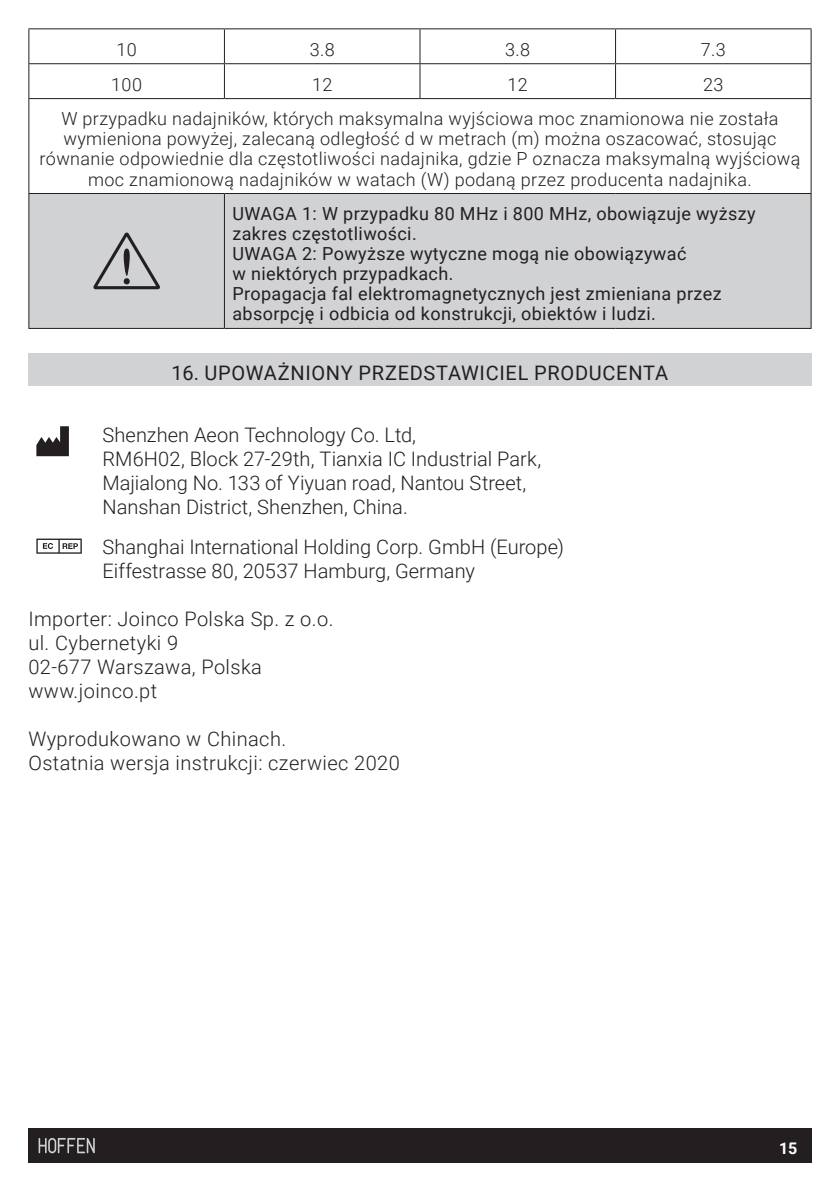
<style>
.page{position:relative;width:840px;height:1191px;background:#fff}
.page>*{position:absolute;margin:0;border:0;box-sizing:border-box;transform-origin:0 0}
.ZWYKŁY{font:300 20px "Roboto";letter-spacing:.005em;color:#231f20}
.PL_DO_SPISU_TYTUL{font:20px "Roboto";letter-spacing:.035em;color:#231f20}
.ZWYKŁY-2{font:300 18px/20px "Roboto";letter-spacing:.02em;color:#231f20;text-align:center}
.ZWYKŁY-3{font:18px/20px "Roboto";letter-spacing:.02em;color:#231f20}
.t1{font:700 16px "Roboto";color:#fff}
</style>
<div class="page">
<div style="left:29px;top:194px;width:781px;height:134px;background:#d1d2d4"></div>
<hr style="left:28px;top:28px;width:196px;height:1px;background:#231f20">
<hr style="left:28px;top:29px;width:1px;height:34px;background:#231f20">
<hr style="left:224px;top:28px;width:196px;height:1px;background:#231f20">
<hr style="left:224px;top:29px;width:1px;height:34px;background:#231f20">
<hr style="left:420px;top:28px;width:195px;height:1px;background:#231f20">
<hr style="left:419px;top:29px;width:1px;height:34px;background:#231f20">
<hr style="left:615px;top:28px;width:196px;height:1px;background:#231f20">
<hr style="left:614px;top:29px;width:1px;height:34px;background:#231f20">
<hr style="left:810px;top:29px;width:1px;height:34px;background:#231f20">
<hr style="left:28px;top:63px;width:196px;height:1px;background:#231f20">
<hr style="left:28px;top:64px;width:1px;height:34px;background:#231f20">
<hr style="left:224px;top:63px;width:196px;height:1px;background:#231f20">
<hr style="left:224px;top:64px;width:1px;height:34px;background:#231f20">
<hr style="left:420px;top:63px;width:195px;height:1px;background:#231f20">
<hr style="left:419px;top:64px;width:1px;height:34px;background:#231f20">
<hr style="left:615px;top:63px;width:196px;height:1px;background:#231f20">
<hr style="left:614px;top:64px;width:1px;height:34px;background:#231f20">
<hr style="left:810px;top:64px;width:1px;height:34px;background:#231f20">
<hr style="left:28px;top:98px;width:196px;height:1px;background:#231f20">
<hr style="left:28px;top:99px;width:1px;height:94px;background:#231f20">
<hr style="left:224px;top:98px;width:196px;height:1px;background:#231f20">
<hr style="left:420px;top:98px;width:195px;height:1px;background:#231f20">
<hr style="left:615px;top:98px;width:196px;height:1px;background:#231f20">
<hr style="left:810px;top:99px;width:1px;height:94px;background:#231f20">
<hr style="left:28px;top:193px;width:196px;height:1px;background:#231f20">
<hr style="left:28px;top:194px;width:1px;height:134px;background:#231f20">
<hr style="left:224px;top:193px;width:196px;height:1px;background:#231f20">
<hr style="left:224px;top:194px;width:1px;height:134px;background:#231f20">
<hr style="left:420px;top:193px;width:195px;height:1px;background:#231f20">
<hr style="left:615px;top:193px;width:196px;height:1px;background:#231f20">
<hr style="left:810px;top:194px;width:1px;height:134px;background:#231f20">
<hr style="left:28px;top:328px;width:196px;height:1px;background:#231f20">
<hr style="left:224px;top:328px;width:196px;height:1px;background:#231f20">
<hr style="left:420px;top:328px;width:195px;height:1px;background:#231f20">
<hr style="left:615px;top:328px;width:196px;height:1px;background:#231f20">
<svg style="left:93px;top:232px;width:67px;height:57px;background:#b0b0b1"></svg>
<div style="left:28px;top:353px;width:783px;height:32px;background:#d1d2d4"></div>
<svg style="left:36px;top:426px;width:33px;height:30px"></svg>
<svg style="left:36px;top:538px;width:46px;height:16px"></svg>
<div style="left:28px;top:1128px;width:783px;height:34px;background:#231f20"></div>
<svg style="left:39px;top:1138px;width:56px;height:15px"></svg>
<p class="ZWYKŁY-2" style="left:116px;top:39px;width:22px">10</p>
<p class="ZWYKŁY-2" style="left:309px;top:39px;width:26px">3.8</p>
<p class="ZWYKŁY-2" style="left:505px;top:39px;width:26px">3.8</p>
<p class="ZWYKŁY-2" style="left:700px;top:39px;width:26px">7.3</p>
<p class="ZWYKŁY-2" style="left:111px;top:74px;width:32px">100</p>
<p class="ZWYKŁY-2" style="left:312px;top:74px;width:22px">12</p>
<p class="ZWYKŁY-2" style="left:507px;top:74px;width:22px">12</p>
<p class="ZWYKŁY-2" style="left:702px;top:74px;width:22px">23</p>
<p class="ZWYKŁY-2" style="left:39px;top:108px;width:762px">W przypadku nadajników, których maksymalna wyjściowa moc znamionowa nie została wymieniona powyżej, zalecaną odległość d w metrach (m) można oszacować, stosując równanie odpowiednie dla częstotliwości nadajnika, gdzie P oznacza maksymalną wyjściową moc znamionową nadajników w watach (W) podaną przez producenta nadajnika.</p>
<p class="ZWYKŁY-3" style="left:232px;top:203px;width:524px">UWAGA 1: W przypadku 80 MHz i 800 MHz, obowiązuje wyższy zakres częstotliwości.</p>
<p class="ZWYKŁY-3" style="left:232px;top:243px;width:455px">UWAGA 2: Powyższe wytyczne mogą nie obowiązywać w niektórych przypadkach.</p>
<p class="ZWYKŁY-3" style="left:232px;top:283px;width:490px">Propagacja fal elektromagnetycznych jest zmieniana przez absorpcję i odbicia od konstrukcji, obiektów i ludzi.</p>
<p class="PL_DO_SPISU_TYTUL" style="left:171px;top:358px;width:498px">16. UPOWAŻNIONY PRZEDSTAWICIEL PRODUCENTA</p>
<p class="ZWYKŁY" style="left:102px;top:420px;width:315px">Shenzhen Aeon Technology Co. Ltd,</p>
<p class="ZWYKŁY" style="left:102px;top:444px;width:440px">RM6H02, Block 27-29th, Tianxia IC Industrial Park,</p>
<p class="ZWYKŁY" style="left:102px;top:468px;width:425px">Majialong No. 133 of Yiyuan road, Nantou Street,</p>
<p class="ZWYKŁY" style="left:102px;top:492px;width:307px">Nanshan District, Shenzhen, China.</p>
<p class="ZWYKŁY" style="left:102px;top:533px;width:463px">Shanghai International Holding Corp. GmbH (Europe)</p>
<p class="ZWYKŁY" style="left:102px;top:557px;width:374px">Eiffestrasse 80, 20537 Hamburg, Germany</p>
<p class="ZWYKŁY" style="left:28px;top:605px;width:306px">Importer: Joinco Polska Sp. z o.o.</p>
<p class="ZWYKŁY" style="left:28px;top:629px;width:151px">ul. Cybernetyki 9</p>
<p class="ZWYKŁY" style="left:28px;top:653px;width:235px">02-677 Warszawa, Polska</p>
<p class="ZWYKŁY" style="left:28px;top:677px;width:130px">www.joinco.pt</p>
<p class="ZWYKŁY" style="left:28px;top:725px;width:259px">Wyprodukowano w Chinach.</p>
<p class="ZWYKŁY" style="left:28px;top:749px;width:372px">Ostatnia wersja instrukcji: czerwiec 2020</p>
<p class="t1" style="left:778px;top:1137px;width:20px">15</p>
</div>
